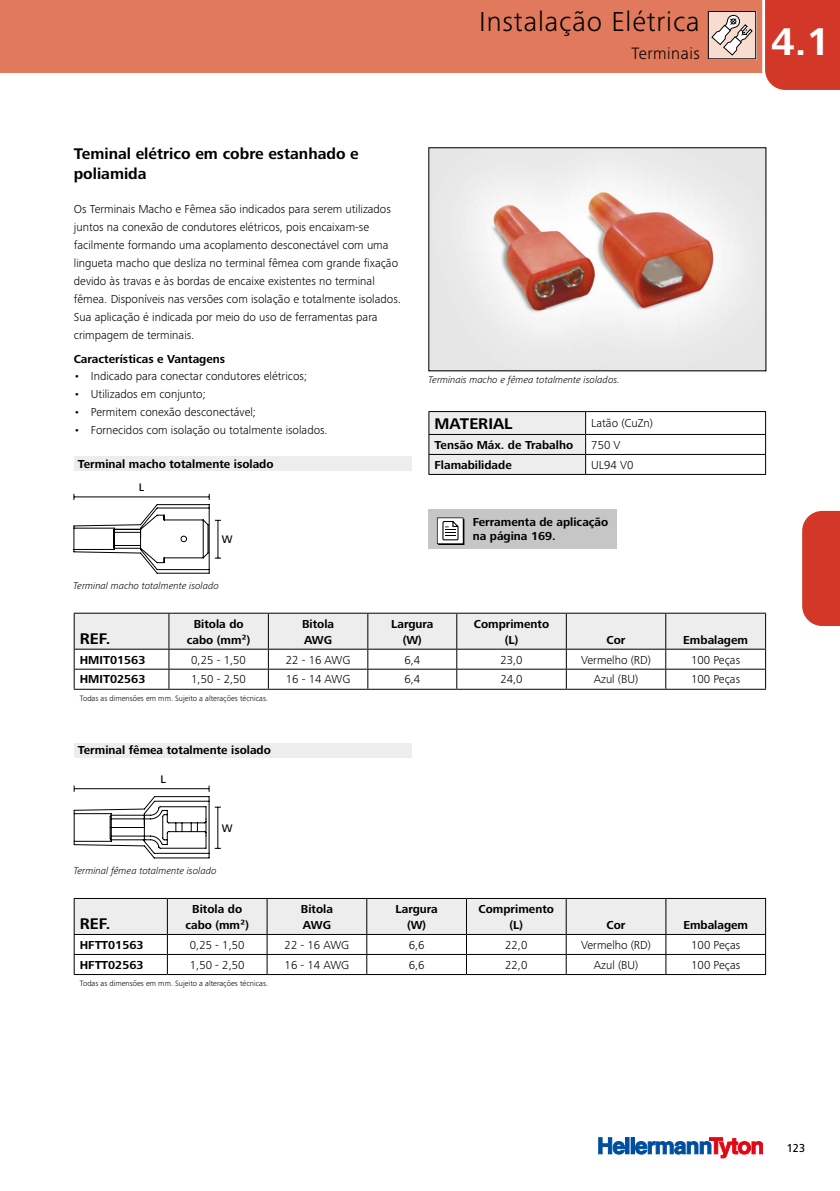
<style>
.page{position:relative;width:840px;height:1191px;background:#fff}
.page>*{position:absolute;margin:0;border:0;box-sizing:border-box;transform-origin:0 0}
.t1{font:700 40px "Frutiger Next LTW1 G";color:#fff}
.t2{font:300 28.4px "Frutiger Next LTW1 G";letter-spacing:.03em;color:#000}
.t3{font:300 17px "Frutiger Next LTW1 G";letter-spacing:.03em;color:#000}
.t4{font:700 16px/20px "Frutiger Next LTW1 G";color:#000}
.t5{font:300 12px/18px "Frutiger Next LTW1 G";color:#000}
.t6{font:700 12px/16px "Frutiger Next LTW1 G";color:#000;text-align:center}
.t7{font:500 12px "Frutiger Next LTW1 G";color:#000;scale:.9 1}
.t8{font:500 11.4px "Frutiger Next LTW1 G";color:#000}
.t9{font:italic 300 10px "Frutiger Next LTW1 G";color:#000}
.t10{font:300 8px "Frutiger Next LTW1 G";color:#000}
</style>
<div class="page">
<div style="left:625px;top:1137px;width:4px;height:17px;border:1px solid #004f9f"></div>
<div style="left:630px;top:1137px;width:4px;height:17px;border:1px solid #004f9f"></div>
<svg style="left:598px;top:1137px;width:26px;height:17px"></svg>
<svg style="left:634px;top:1137px;width:128px;height:21px"></svg>
<div style="left:0;top:0;width:763px;height:73px;background:#e1795c"></div>
<svg style="left:707px;top:0;width:132px;height:90px"></svg>
<div style="left:802px;top:511px;width:37px;height:115px;background:#d33727"></div>
<img style="left:430px;top:149px;width:333px;height:220px">
<div style="left:428px;top:147px;width:337px;height:224px;border:1px solid #000"></div>
<hr style="left:74px;top:689px;width:95px;height:1px;background:#000">
<hr style="left:169px;top:689px;width:99px;height:1px;background:#000">
<hr style="left:268px;top:689px;width:99px;height:1px;background:#000">
<hr style="left:367px;top:689px;width:89px;height:1px;background:#000">
<hr style="left:456px;top:689px;width:110px;height:1px;background:#000">
<hr style="left:566px;top:689px;width:99px;height:1px;background:#000">
<hr style="left:665px;top:689px;width:100px;height:1px;background:#000">
<svg style="left:74px;top:613px;width:691px;height:76px"></svg>
<hr style="left:585px;top:411px;width:180px;height:1px;background:#000">
<hr style="left:585px;top:434px;width:180px;height:1px;background:#000">
<hr style="left:585px;top:454px;width:180px;height:1px;background:#000">
<svg style="left:428px;top:411px;width:158px;height:63px;background:#dfdfdf"></svg>
<hr style="left:428px;top:474px;width:157px;height:1px;background:#000">
<hr style="left:585px;top:474px;width:180px;height:1px;background:#000">
<div style="left:74px;top:456px;width:337px;height:15px;background:#ededed"></div>
<div style="left:428px;top:509px;width:188px;height:39px;background:#c6c6c6"></div>
<svg style="left:436px;top:517px;width:28px;height:28px"></svg>
<svg style="left:73px;top:494px;width:148px;height:80px"></svg>
<hr style="left:74px;top:974px;width:93px;height:1px;background:#000">
<hr style="left:167px;top:974px;width:100px;height:1px;background:#000">
<hr style="left:267px;top:974px;width:99px;height:1px;background:#000">
<hr style="left:366px;top:974px;width:100px;height:1px;background:#000">
<hr style="left:466px;top:974px;width:100px;height:1px;background:#000">
<hr style="left:566px;top:974px;width:99px;height:1px;background:#000">
<hr style="left:665px;top:974px;width:100px;height:1px;background:#000">
<svg style="left:74px;top:898px;width:691px;height:76px"></svg>
<div style="left:74px;top:743px;width:337px;height:14px;background:#ededed"></div>
<svg style="left:74px;top:785px;width:147px;height:73px"></svg>
<h2 class="t2" style="left:479px;top:6px;width:222px">Instalação Elétrica</h2>
<h3 class="t3" style="left:631px;top:43px;width:70px">Terminais</h3>
<h1 class="t1" style="left:770px;top:19px;width:60px">4.1</h1>
<h3 class="t4" style="left:74px;top:144px;width:286px">Teminal elétrico em cobre estanhado e poliamida</h3>
<p class="t5" style="left:74px;top:200px;width:328px">Os Terminais Macho e Fêmea são indicados para serem utilizados juntos na conexão de condutores elétricos, pois encaixam-se facilmente formando uma acoplamento desconectável com uma lingueta macho que desliza no terminal fêmea com grande fixação devido às travas e às bordas de encaixe existentes no terminal fêmea. Disponíveis nas versões com isolação e totalmente isolados.<br>Sua aplicação é indicada por meio do uso de ferramentas para crimpagem de terminais.</p>
<p class="t6" style="left:74px;top:351px;width:153px">Características e Vantagens</p>
<p class="t5" style="left:74px;top:367px;width:235px">• Indicado para conectar condutores elétricos;</p>
<p class="t5" style="left:74px;top:385px;width:133px">• Utilizados em conjunto;</p>
<p class="t5" style="left:74px;top:403px;width:184px">• Permitem conexão desconectável;</p>
<p class="t5" style="left:74px;top:421px;width:255px">• Fornecidos com isolação ou totalmente isolados.</p>
<p class="t6" style="left:78px;top:456px;width:197px">Terminal macho totalmente isolado</p>
<p class="t8" style="left:139px;top:480px;width:7px">L</p>
<p class="t8" style="left:222px;top:533px;width:12px">W</p>
<p class="t9" style="left:73px;top:580px;width:147px">Terminal macho totalmente isolado</p>
<p class="t9" style="left:428px;top:373px;width:193px">Terminais macho e fêmea totalmente isolados.</p>
<h3 class="t4" style="left:434px;top:414px;width:80px">MATERIAL</h3>
<p class="t5" style="left:591px;top:414px;width:63px">Latão (CuZn)</p>
<p class="t6" style="left:434px;top:437px;width:140px">Tensão Máx. de Trabalho</p>
<p class="t5" style="left:591px;top:436px;width:31px">750 V</p>
<p class="t6" style="left:434px;top:457px;width:79px">Flamabilidade</p>
<p class="t5" style="left:591px;top:456px;width:44px">UL94 V0</p>
<p class="t6" style="left:472px;top:515px;width:137px;line-height:14.4px;text-align:left">Ferramenta de aplicação na página 169.</p>
<h3 class="t4" style="left:80px;top:628px;width:32px">REF.</h3>
<p class="t6" style="left:187px;top:616px;width:65px">Bitola do cabo (mm²)</p>
<p class="t6" style="left:302px;top:616px;width:34px;text-align:left">Bitola<br>AWG</p>
<p class="t6" style="left:391px;top:616px;width:44px">Largura (W)</p>
<p class="t6" style="left:473px;top:616px;width:77px">Comprimento (L)</p>
<p class="t6" style="left:606px;top:632px;width:20px">Cor</p>
<p class="t6" style="left:683px;top:632px;width:66px">Embalagem</p>
<p class="t6" style="left:80px;top:652px;width:67px">HMIT01563</p>
<p class="t5" style="left:191px;top:650px;width:56px">0,25 - 1,50</p>
<p class="t5" style="left:285px;top:650px;width:66px">22 - 16 AWG</p>
<p class="t5" style="left:404px;top:650px;width:17px">6,4</p>
<p class="t5" style="left:500px;top:650px;width:24px">23,0</p>
<p class="t5" style="left:580px;top:650px;width:71px">Vermelho (RD)</p>
<p class="t5" style="left:690px;top:650px;width:50px">100 Peças</p>
<p class="t6" style="left:80px;top:672px;width:67px">HMIT02563</p>
<p class="t5" style="left:191px;top:670px;width:56px">1,50 - 2,50</p>
<p class="t5" style="left:285px;top:670px;width:66px">16 - 14 AWG</p>
<p class="t5" style="left:404px;top:670px;width:17px">6,4</p>
<p class="t5" style="left:500px;top:670px;width:24px">24,0</p>
<p class="t5" style="left:593px;top:670px;width:46px">Azul (BU)</p>
<p class="t5" style="left:690px;top:670px;width:50px">100 Peças</p>
<p class="t10" style="left:80px;top:693px;width:190px">Todas as dimensões em mm. Sujeito a alterações técnicas.</p>
<p class="t6" style="left:78px;top:743px;width:194px">Terminal fêmea totalmente isolado</p>
<p class="t8" style="left:160px;top:772px;width:7px">L</p>
<p class="t8" style="left:222px;top:821px;width:12px">W</p>
<p class="t9" style="left:74px;top:864px;width:144px">Terminal fêmea totalmente isolado</p>
<h3 class="t4" style="left:80px;top:914px;width:32px">REF.</h3>
<p class="t6" style="left:185px;top:901px;width:65px">Bitola do cabo (mm²)</p>
<p class="t6" style="left:301px;top:901px;width:34px;text-align:left">Bitola<br>AWG</p>
<p class="t6" style="left:395px;top:901px;width:44px">Largura (W)</p>
<p class="t6" style="left:478px;top:901px;width:77px">Comprimento (L)</p>
<p class="t6" style="left:606px;top:917px;width:20px">Cor</p>
<p class="t6" style="left:683px;top:917px;width:66px">Embalagem</p>
<p class="t6" style="left:80px;top:937px;width:65px">HFTT01563</p>
<p class="t5" style="left:190px;top:935px;width:56px">0,25 - 1,50</p>
<p class="t5" style="left:284px;top:935px;width:66px">22 - 16 AWG</p>
<p class="t5" style="left:408px;top:935px;width:17px">6,6</p>
<p class="t5" style="left:505px;top:935px;width:24px">22,0</p>
<p class="t5" style="left:580px;top:935px;width:71px">Vermelho (RD)</p>
<p class="t5" style="left:690px;top:935px;width:50px">100 Peças</p>
<p class="t6" style="left:80px;top:957px;width:65px">HFTT02563</p>
<p class="t5" style="left:190px;top:955px;width:56px">1,50 - 2,50</p>
<p class="t5" style="left:284px;top:955px;width:66px">16 - 14 AWG</p>
<p class="t5" style="left:408px;top:955px;width:17px">6,6</p>
<p class="t5" style="left:505px;top:955px;width:24px">22,0</p>
<p class="t5" style="left:593px;top:955px;width:46px">Azul (BU)</p>
<p class="t5" style="left:690px;top:955px;width:50px">100 Peças</p>
<p class="t10" style="left:80px;top:978px;width:190px">Todas as dimensões em mm. Sujeito a alterações técnicas.</p>
<p class="t7" style="left:786px;top:1141px;width:22px">123</p>
</div>
